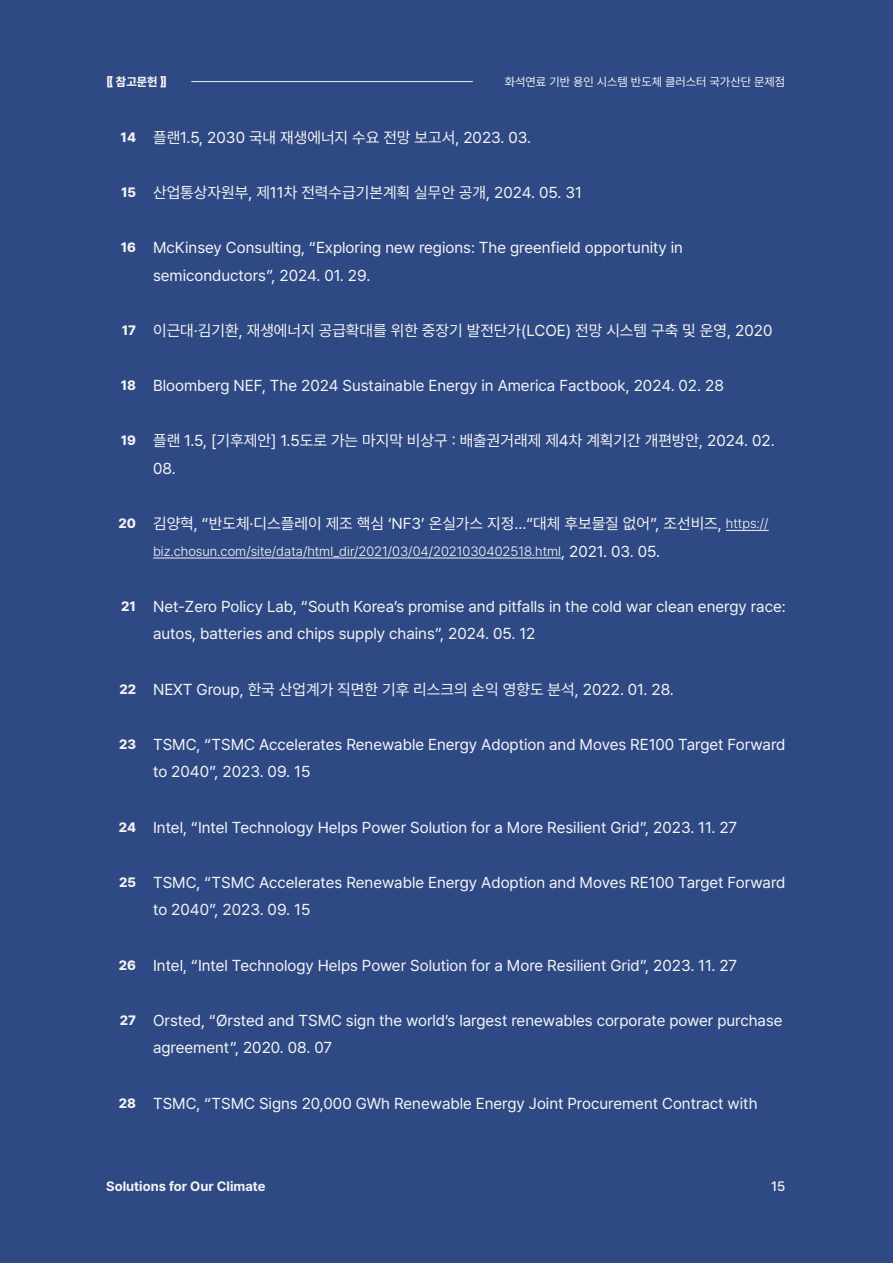
<style>
.page{position:relative;width:893px;height:1263px;background:#2e4984}
.page>*{position:absolute;margin:0;border:0;box-sizing:border-box;transform-origin:0 0}
.t1{font:15.75px/27.6px "Pretendard";color:#f4f4f4}
.t2{font:300 13.5px "Pretendard";color:#f4f4f4}
.t3{font:700 13.5px "Pretendard";color:#f4f4f4}
.t4{font:500 13.5px "Pretendard";color:#f4f4f4}
.t5{font:12px "Pretendard";color:#f4f4f4}
.t6{font:800 12px "Pretendard";color:#f4f4f4}
.s1{font-weight:800;font-size:13.5px}
.s2{font-weight:300;font-size:13.5px}
.s3{font-weight:400;font-size:15.75px}
</style>
<div class="page">
<hr style="left:191px;top:81px;width:282px;height:1px;background:#ecf2f5">
<hr style="left:726px;top:530px;width:43px;height:1px;background:#f4f4f4">
<hr style="left:153px;top:558px;width:408px;height:1px;background:#f4f4f4">
<p class="t6" style="left:106px;top:73px;width:62px">〖 참고문헌 〗</p>
<p class="t5" style="left:505px;top:73px;width:282px">화석연료 기반 용인 시스템 반도체 클러스터 국가산단 문제점</p>
<p class="t1" style="left:121px;top:123px;width:412px"><span class="s1">14</span> 플랜1.5, 2030 국내 재생에너지 수요 전망 보고서, 2023. 03.</p>
<p class="t1" style="left:121px;top:178px;width:462px"><span class="s1">15</span> 산업통상자원부, 제11차 전력수급기본계획 실무안 공개, 2024. 05. 31</p>
<p class="t1" style="left:153px;top:233px;width:531px;text-indent:-32px"><span class="s1">16</span> McKinsey Consulting, “Exploring new regions: The greenfield opportunity in semiconductors”, 2024. 01. 29.</p>
<p class="t1" style="left:122px;top:316px;width:652px"><span class="s1">17</span> 이근대·김기환, 재생에너지 공급확대를 위한 중장기 발전단가(LCOE) 전망 시스템 구축 및 운영, 2020</p>
<p class="t1" style="left:121px;top:371px;width:605px"><span class="s1">18</span> Bloomberg NEF, The 2024 Sustainable Energy in America Factbook, 2024. 02. 28</p>
<p class="t1" style="left:153px;top:426px;width:623px;text-indent:-32px"><span class="s1">19</span> 플랜 1.5, [기후제안] 1.5도로 가는 마지막 비상구 : 배출권거래제 제4차 계획기간 개편방안, 2024. 02.<br>08.</p>
<p class="t1" style="left:119px;top:509px;width:652px"><span class="s1">20</span> 김양혁, “반도체·디스플레이 제조 핵심 ‘NF3’ 온실가스 지정…“대체 후보물질 없어”, 조선비즈, <span class="s2">https://</span></p>
<p class="t2" style="left:153px;top:542px;width:509px">biz.chosun.com/site/data/html_dir/2021/03/04/2021030402518.html<span class="s3">, 2021. 03. 05.</span></p>
<p class="t1" style="left:153px;top:592px;width:634px;text-indent:-32px"><span class="s1">21</span> Net-Zero Policy Lab, “South Korea’s promise and pitfalls in the cold war clean energy race: autos, batteries and chips supply chains”, 2024. 05. 12</p>
<p class="t1" style="left:119px;top:675px;width:556px"><span class="s1">22</span> NEXT Group, 한국 산업계가 직면한 기후 리스크의 손익 영향도 분석, 2022. 01. 28.</p>
<p class="t1" style="left:153px;top:730px;width:634px;text-indent:-34px"><span class="s1">23</span> TSMC, “TSMC Accelerates Renewable Energy Adoption and Moves RE100 Target Forward to 2040”, 2023. 09. 15</p>
<p class="t1" style="left:119px;top:813px;width:620px"><span class="s1">24</span> Intel, “Intel Technology Helps Power Solution for a More Resilient Grid”, 2023. 11. 27</p>
<p class="t1" style="left:153px;top:868px;width:634px;text-indent:-34px"><span class="s1">25</span> TSMC, “TSMC Accelerates Renewable Energy Adoption and Moves RE100 Target Forward to 2040”, 2023. 09. 15</p>
<p class="t1" style="left:119px;top:951px;width:620px"><span class="s1">26</span> Intel, “Intel Technology Helps Power Solution for a More Resilient Grid”, 2023. 11. 27</p>
<p class="t1" style="left:153px;top:1006px;width:631px;text-indent:-33px"><span class="s1">27</span> Orsted, “Ørsted and TSMC sign the world’s largest renewables corporate power purchase agreement”, 2020. 08. 07</p>
<p class="t1" style="left:119px;top:1089px;width:640px"><span class="s1">28</span> TSMC, “TSMC Signs 20,000 GWh Renewable Energy Joint Procurement Contract with</p>
<p class="t3" style="left:106px;top:1176px;width:161px">Solutions for Our Climate</p>
<p class="t4" style="left:771px;top:1176px;width:16px">15</p>
</div>
